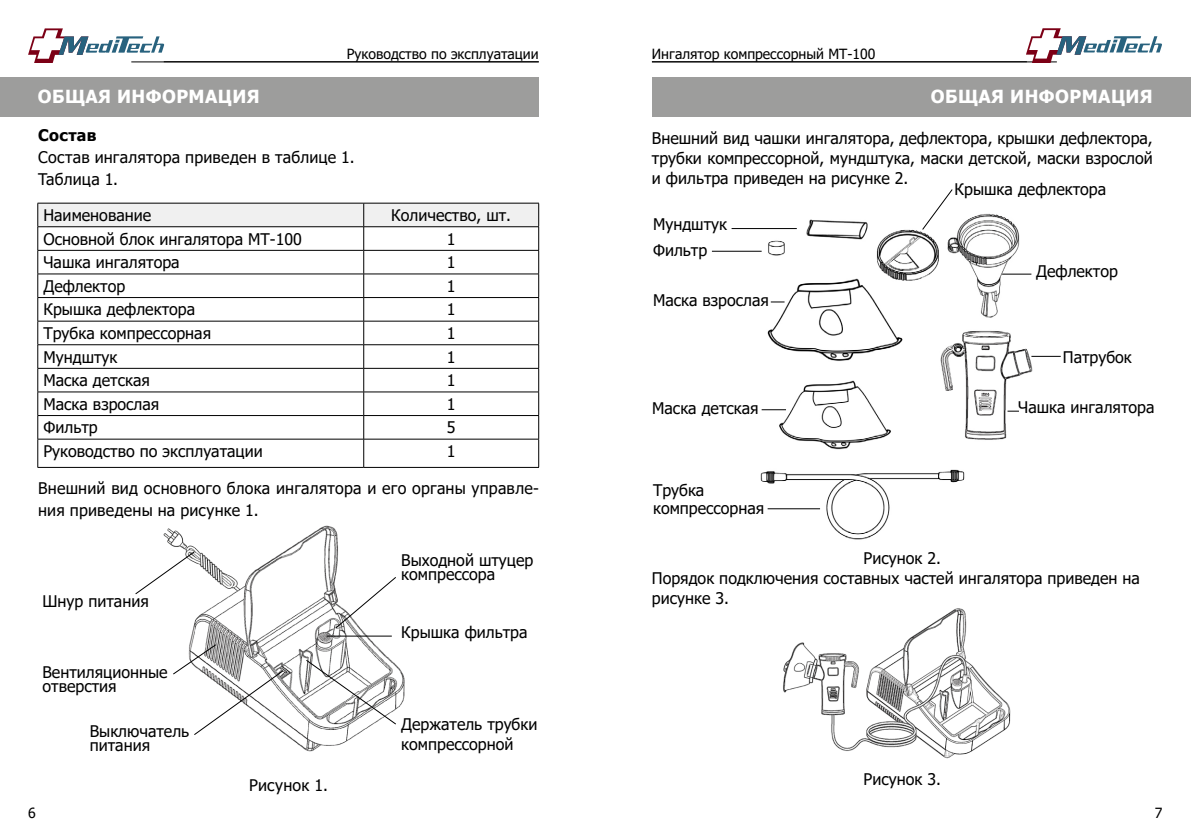
<style>
.page{position:relative;width:1191px;height:840px;background:#fff}
.page>*{position:absolute;margin:0;border:0;box-sizing:border-box;transform-origin:0 0}
.t1{font:700 18px "Tahoma";letter-spacing:.025em;color:#fff}
.t2{font:16px/20px "Tahoma";color:#000}
.t3{font:700 16px "Tahoma";letter-spacing:.02em;color:#000}
.t4{font:14px "Tahoma";color:#000}
</style>
<div class="page">
<div style="left:0;top:77px;width:539px;height:40px;background:#9d9d9c"></div>
<div style="left:652px;top:77px;width:539px;height:40px;background:#9d9d9c"></div>
<hr style="left:131px;top:62px;width:408px;height:1px;background:#000">
<hr style="left:652px;top:62px;width:404px;height:1px;background:#000">
<svg style="left:28px;top:28px;width:136px;height:34px"></svg>
<hr style="left:164px;top:61px;width:375px;height:1px;background:#000">
<svg style="left:1026px;top:28px;width:136px;height:34px"></svg>
<hr style="left:652px;top:61px;width:375px;height:1px;background:#000">
<svg style="left:37px;top:203px;width:502px;height:264px"></svg>
<hr style="left:38px;top:467px;width:326px;height:1px;background:#000">
<hr style="left:364px;top:467px;width:175px;height:1px;background:#000">
<img style="left:718px;top:213px;width:343px;height:327px">
<hr style="left:731px;top:228px;width:66px;height:1px;background:#000">
<hr style="left:712px;top:250px;width:49px;height:1px;background:#000">
<svg style="left:1002px;top:273px;width:29px;height:1px"></svg>
<svg style="left:761px;top:409px;width:25px;height:1px"></svg>
<hr style="left:767px;top:508px;width:53px;height:1px;background:#000">
<svg style="left:771px;top:301px;width:13px;height:1px"></svg>
<svg style="left:1007px;top:410px;width:12px;height:1px"></svg>
<svg style="left:921px;top:189px;width:32px;height:42px"></svg>
<img style="left:163px;top:525px;width:242px;height:227px">
<svg style="left:135px;top:550px;width:61px;height:45px"></svg>
<svg style="left:305px;top:658px;width:92px;height:67px"></svg>
<svg style="left:172px;top:643px;width:112px;height:92px"></svg>
<hr style="left:326px;top:635px;width:66px;height:1px;background:#000">
<svg style="left:334px;top:575px;width:63px;height:54px"></svg>
<img style="left:783px;top:608px;width:228px;height:151px">
<svg style="left:1031px;top:355px;width:29px;height:1px"></svg>
<p class="t4" style="left:347px;top:44px;width:193px">Руководство по эксплуатации</p>
<p class="t4" style="left:652px;top:44px;width:225px">Ингалятор компрессорный МТ-100</p>
<p class="t1" style="left:38px;top:84px;width:223px">ОБЩАЯ ИНФОРМАЦИЯ</p>
<p class="t1" style="left:931px;top:84px;width:223px">ОБЩАЯ ИНФОРМАЦИЯ</p>
<p class="t3" style="left:38px;top:124px;width:60px">Состав</p>
<p class="t2" style="left:38px;top:147px;width:318px;line-height:22px">Состав ингалятора приведен в таблице 1.<br>Таблица 1.</p>
<p class="t2" style="left:43px;top:206px;width:109px">Наименование</p>
<p class="t2" style="left:391px;top:206px;width:121px">Количество, шт.</p>
<p class="t2" style="left:43px;top:229px;width:260px">Основной блок ингалятора МТ-100</p>
<p class="t2" style="left:447px;top:229px;width:10px">1</p>
<p class="t2" style="left:43px;top:253px;width:138px">Чашка ингалятора</p>
<p class="t2" style="left:447px;top:253px;width:10px">1</p>
<p class="t2" style="left:43px;top:277px;width:83px">Дефлектор</p>
<p class="t2" style="left:447px;top:277px;width:10px">1</p>
<p class="t2" style="left:43px;top:300px;width:153px">Крышка дефлектора</p>
<p class="t2" style="left:447px;top:300px;width:10px">1</p>
<p class="t2" style="left:43px;top:324px;width:169px">Трубка компрессорная</p>
<p class="t2" style="left:447px;top:324px;width:10px">1</p>
<p class="t2" style="left:43px;top:347px;width:76px">Мундштук</p>
<p class="t2" style="left:447px;top:347px;width:10px">1</p>
<p class="t2" style="left:43px;top:371px;width:108px">Маска детская</p>
<p class="t2" style="left:447px;top:371px;width:10px">1</p>
<p class="t2" style="left:43px;top:394px;width:117px">Маска взрослая</p>
<p class="t2" style="left:447px;top:394px;width:10px">1</p>
<p class="t2" style="left:43px;top:418px;width:56px">Фильтр</p>
<p class="t2" style="left:447px;top:418px;width:10px">5</p>
<p class="t2" style="left:43px;top:442px;width:221px">Руководство по эксплуатации</p>
<p class="t2" style="left:447px;top:442px;width:10px">1</p>
<p class="t2" style="left:38px;top:477px;width:502px;line-height:22px">Внешний вид основного блока ингалятора и его органы управле&shy;ния приведены на рисунке 1.</p>
<p class="t2" style="left:43px;top:592px;width:108px">Шнур питания</p>
<p class="t2" style="left:43px;top:665px;width:127px;line-height:14px">Вентиляционные отверстия</p>
<p class="t2" style="left:401px;top:553px;width:134px;line-height:14px">Выходной штуцер компрессора</p>
<p class="t2" style="left:401px;top:622px;width:128px">Крышка фильтра</p>
<p class="t2" style="left:90px;top:724px;width:101px;line-height:14px">Выключатель питания</p>
<p class="t2" style="left:401px;top:714px;width:138px">Держатель трубки компрессорной</p>
<p class="t2" style="left:249px;top:775px;width:80px">Рисунок 1.</p>
<p class="t2" style="left:652px;top:129px;width:502px;text-align:justify">Внешний вид чашки ингалятора, дефлектора, крышки дефлектора, трубки компрессорной, мундштука, маски детской, маски взрослой и фильтра приведен на рисунке 2.</p>
<p class="t2" style="left:954px;top:180px;width:153px">Крышка дефлектора</p>
<p class="t2" style="left:653px;top:215px;width:76px">Мундштук</p>
<p class="t2" style="left:653px;top:241px;width:56px">Фильтр</p>
<p class="t2" style="left:653px;top:291px;width:117px">Маска взрослая</p>
<p class="t2" style="left:652px;top:399px;width:108px">Маска детская</p>
<p class="t2" style="left:653px;top:481px;width:113px;line-height:18px">Трубка компрессорная</p>
<p class="t2" style="left:1036px;top:262px;width:83px">Дефлектор</p>
<p class="t2" style="left:1062px;top:348px;width:70px">Патрубок</p>
<p class="t2" style="left:1018px;top:398px;width:138px">Чашка ингалятора</p>
<p class="t2" style="left:652px;top:549px;width:489px;text-indent:212px">Рисунок 2.<br>Порядок подключения составных частей ингалятора приведен на рисунке 3.</p>
<p class="t2" style="left:863px;top:769px;width:79px">Рисунок 3.</p>
<p class="t4" style="left:28px;top:803px;width:9px">6</p>
<p class="t4" style="left:1154px;top:803px;width:9px">7</p>
</div>
